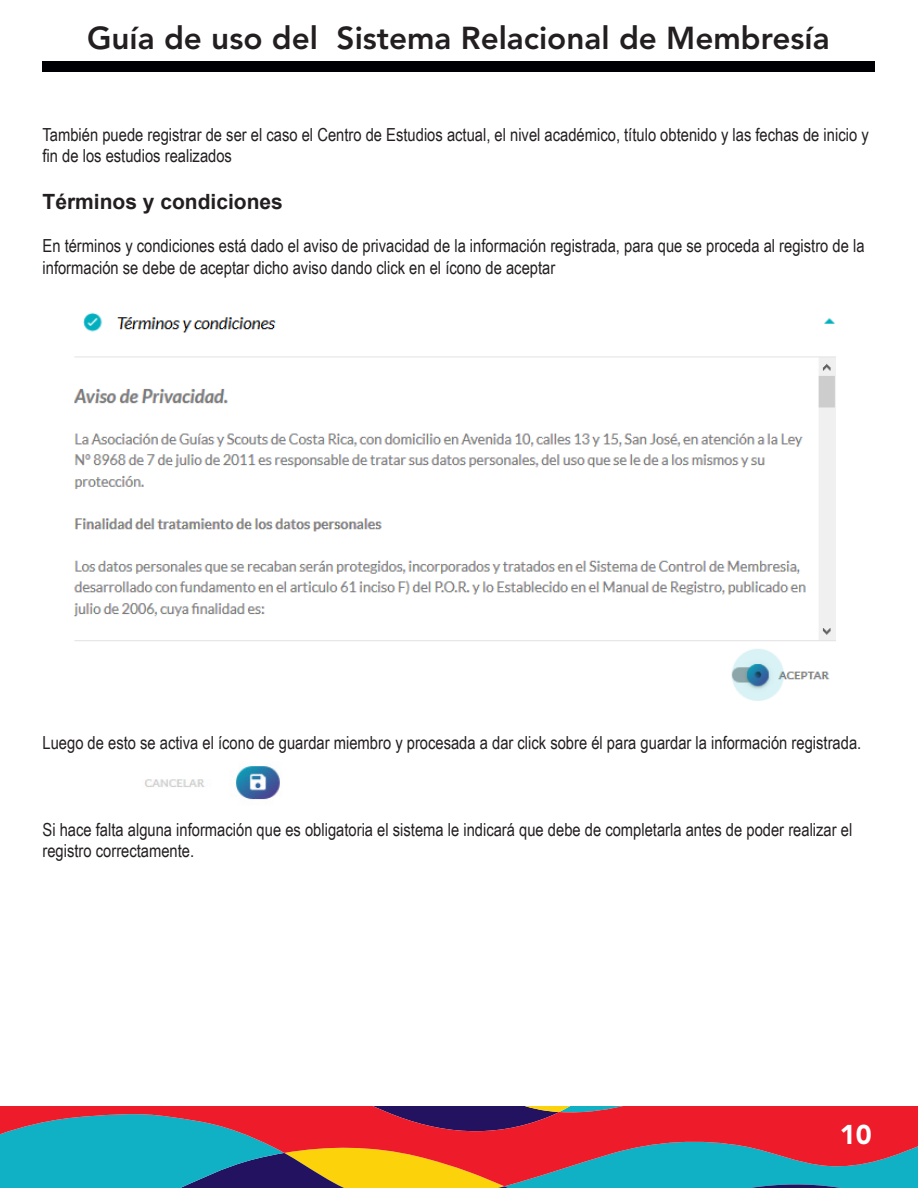
<style>
.page{position:relative;width:918px;height:1188px;background:#fff}
.page>*{position:absolute;margin:0;border:0;box-sizing:border-box;transform-origin:0 0}
.t1{font:800 31.5px "Avenir LT Std";color:#231f20}
.t2{font:900 27px "Avenir LT Std";color:#fff}
.t3{font:700 21px "Arial";color:#231f20}
.t4{font:18px/21.6px "Arial Narrow";color:#231f20}
</style>
<div class="page">
<svg style="left:0;top:1106px;width:918px;height:80px;background:#8a6167"></svg>
<div style="left:43px;top:61px;width:832px;height:11px;background:#000004"></div>
<img style="left:74px;top:312px;width:762px;height:388px">
<img style="left:144px;top:766px;width:136px;height:34px">
<h1 class="t1" style="left:87px;top:19px;width:744px">Guía de uso del Sistema Relacional de Membresía</h1>
<p class="t4" style="left:43px;top:123px;width:828px">También puede registrar de ser el caso el Centro de Estudios actual, el nivel académico, título obtenido y las fechas de inicio y fin de los estudios realizados</p>
<p class="t3" style="left:43px;top:187px;width:242px">Términos y condiciones</p>
<p class="t4" style="left:43px;top:235px;width:824px">En términos y condiciones está dado el aviso de privacidad de la información registrada, para que se proceda al registro de la información se debe de aceptar dicho aviso dando click en el ícono de aceptar</p>
<p class="t4" style="left:43px;top:731px;width:820px">Luego de esto se activa el ícono de guardar miembro y procesada a dar click sobre él para guardar la información registrada.</p>
<p class="t4" style="left:43px;top:818px;width:811px">Si hace falta alguna información que es obligatoria el sistema le indicará que debe de completarla antes de poder realizar el registro correctamente.</p>
<p class="t2" style="left:840px;top:1118px;width:33px">10</p>
</div>
